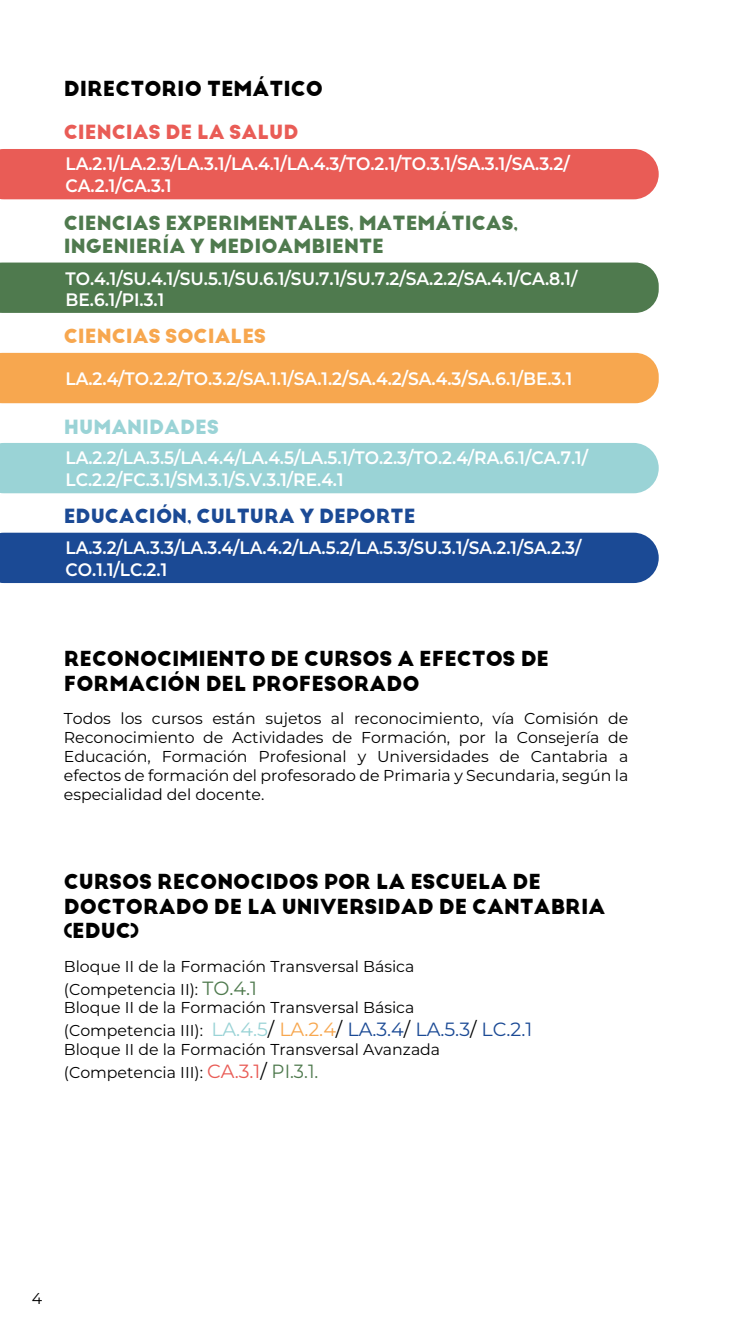
<style>
.page{position:relative;width:734px;height:1340px;background:#fff}
.page>*{position:absolute;margin:0;border:0;box-sizing:border-box;transform-origin:0 0}
.t1{font:700 20.25px/24.3px "Big John PRO";color:#000}
.t2{font:700 19.12px/22.9px "Big John PRO";color:#4f7a4e}
.t3{font:100 19.12px "Montserrat";color:#1b4a95}
.t4{font:700 19.12px "Big John PRO";color:#1b4a95}
.t5{font:700 19.12px "Big John PRO";color:#e95c56}
.t6{font:700 19.12px "Big John PRO";color:#f7a74f}
.t7{font:700 19.12px "Big John PRO";color:#9ad3d6}
.t8{font:100 18px/21.6px "Montserrat";color:#fff;scale:.95 1}
.t9{font:100 15.75px/18.9px "Montserrat";color:#000}
.t10{font:15.75px "Montserrat";color:#000}
.s1{font-size:19.12px;color:#4f7a4e}
.s2{font-size:15.75px;color:#000}
.s3{color:#9ad3d6}
.s4{color:#010202}
.s5{color:#f7a74f}
.s6{font-size:19.12px;color:#e95c56}
.s7{font-size:19.12px;color:#010202}
</style>
<div class="page">
<div style="left:0;top:262px;width:658px;height:51px;background:#4f7a4e"></div>
<div style="left:0;top:353px;width:658px;height:50px;background:#f7a74f"></div>
<div style="left:0;top:443px;width:658px;height:50px;background:#9ad3d6"></div>
<div style="left:0;top:532px;width:658px;height:51px;background:#1b4a95"></div>
<div style="left:0;top:149px;width:658px;height:50px;background:#e95c56"></div>
<p class="t1" style="left:64px;top:77px;width:260px">DIRECTORIO TEMÁTICO</p>
<p class="t5" style="left:64px;top:120px;width:236px">CIENCIAS DE LA SALUD</p>
<p class="t8" style="left:65px;top:152px;width:532px">LA.2.1/LA.2.3/LA.3.1/LA.4.1/LA.4.3/TO.2.1/TO.3.1/SA.3.1/SA.3.2/<br>CA.2.1/CA.3.1</p>
<p class="t2" style="left:64px;top:212px;width:456px">CIENCIAS EXPERIMENTALES, MATEMÁTICAS,<br>INGENIERÍA Y MEDIOAMBIENTE</p>
<p class="t8" style="left:65px;top:267px;width:540px">TO.4.1/SU.4.1/SU.5.1/SU.6.1/SU.7.1/SU.7.2/SA.2.2/SA.4.1/CA.8.1/<br>BE.6.1/PI.3.1</p>
<p class="t6" style="left:64px;top:324px;width:204px">CIENCIAS SOCIALES</p>
<p class="t8" style="left:65px;top:367px;width:534px">LA.2.4/TO.2.2/TO.3.2/SA.1.1/SA.1.2/SA.4.2/SA.4.3/SA.6.1/BE.3.1</p>
<p class="t7" style="left:64px;top:415px;width:157px">HUMANIDADES</p>
<p class="t8" style="left:65px;top:446px;width:551px">LA.2.2/LA.3.5/LA.4.4/LA.4.5/LA.5.1/TO.2.3/TO.2.4/RA.6.1/CA.7.1/<br>LC.2.2/FC.3.1/SM.3.1/S.V.3.1/RE.4.1</p>
<p class="t4" style="left:64px;top:505px;width:353px">EDUCACIÓN, CULTURA Y DEPORTE</p>
<p class="t8" style="left:65px;top:536px;width:544px">LA.3.2/LA.3.3/LA.3.4/LA.4.2/LA.5.2/LA.5.3/SU.3.1/SA.2.1/SA.2.3/<br>CO.1.1/LC.2.1</p>
<p class="t1" style="left:64px;top:647px;width:486px">RECONOCIMIENTO DE CURSOS A EFECTOS DE<br>FORMACIÓN DEL PROFESORADO</p>
<p class="t9" style="left:64px;top:708px;width:566px;text-align:justify">Todos los cursos están sujetos al reconocimiento, vía Comisión de Reconocimiento de Actividades de Formación, por la Consejería de Educación, Formación Profesional y Universidades de Cantabria a efectos de formación del profesorado de Primaria y Secundaria, según la especialidad del docente.</p>
<p class="t1" style="left:64px;top:870px;width:543px">CURSOS RECONOCIDOS POR LA ESCUELA DE<br>DOCTORADO DE LA UNIVERSIDAD DE CANTABRIA (EDUC)</p>
<p class="t9" style="left:64px;top:954px;width:352px;line-height:22.9px">Bloque II de la Formación Transversal Básica (Competencia II): <span class="s1">TO.4.1</span></p>
<p class="t9" style="left:64px;top:998px;width:352px">Bloque II de la Formación Transversal Básica</p>
<p class="t3" style="left:64px;top:1016px;width:470px"><span class="s2">(Competencia III):</span> <span class="s3">LA.4.5</span><span class="s4">/</span> <span class="s5">LA.2.4</span><span class="s4">/</span> LA.3.4<span class="s4">/</span> LA.5.3<span class="s4">/</span> LC.2.1</p>
<p class="t9" style="left:64px;top:1037px;width:378px;line-height:22.9px">Bloque II de la Formación Transversal Avanzada (Competencia III): <span class="s6">CA.3.1</span><span class="s7">/</span> <span class="s1">PI.3.1.</span></p>
<p class="t10" style="left:32px;top:1288px;width:12px">4</p>
</div>
